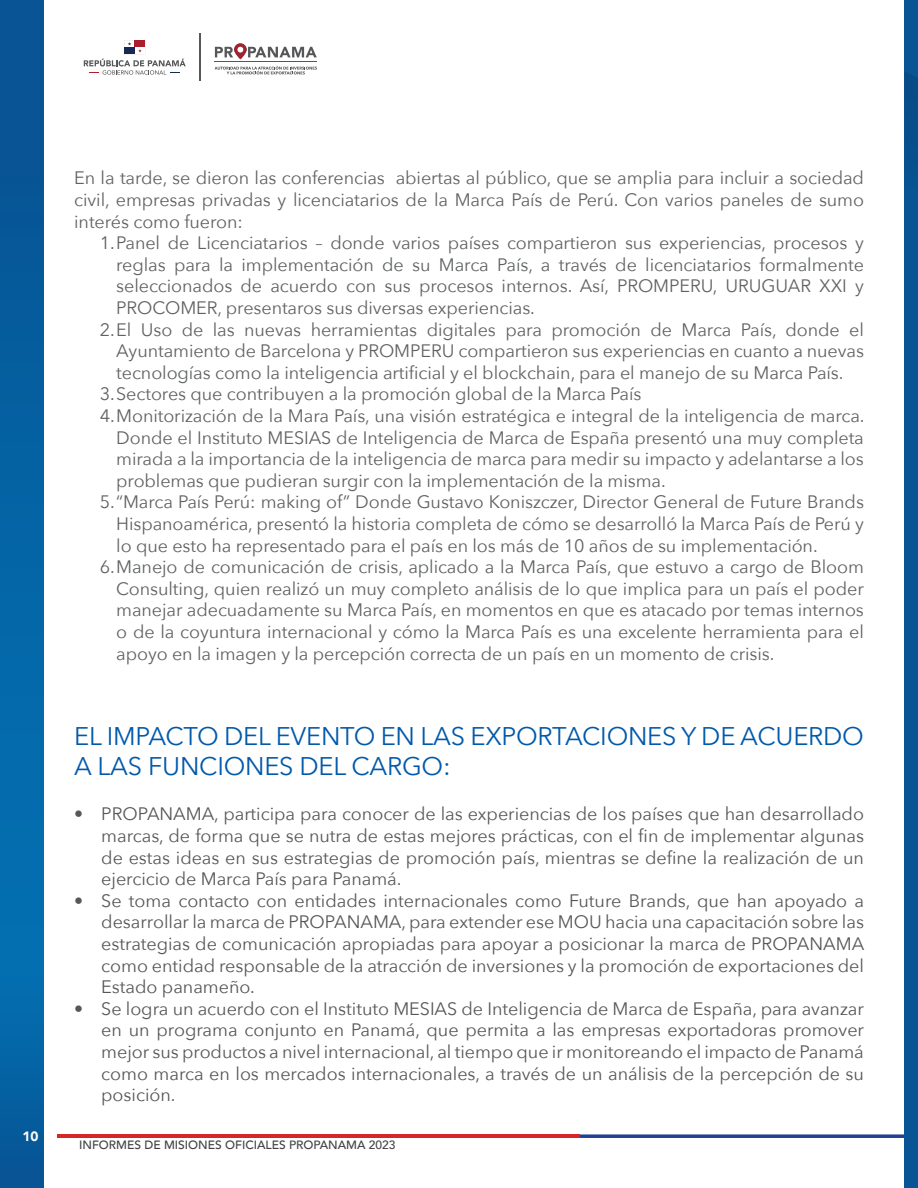
<style>
.page{position:relative;width:918px;height:1188px;background:#fff}
.page>*{position:absolute;margin:0;border:0;box-sizing:border-box;transform-origin:0 0}
.t1{font:25.5px/30.6px "Avenir Next";letter-spacing:-.01em;color:#0059aa}
.t2{font:18px/21.6px "Avenir Next";letter-spacing:-.005em;color:#606262;text-align:justify}
.t3{font:18px/21.6px "Avenir Next";color:#555759;text-align:justify}
.t4{font:900 13.5px "Avenir";color:#fff}
.t5{font:500 12px "Avenir";color:#414042}
</style>
<div class="page">
<svg style="left:0;top:0;width:43px;height:1188px;background:#0461a2"></svg>
<hr style="left:57px;top:1134px;width:522px;height:4px;background:#d62726">
<svg style="left:215px;top:66px;width:102px;height:8px"></svg>
<svg style="left:215px;top:43px;width:102px;height:16px"></svg>
<hr style="left:215px;top:62px;width:102px;height:1px;background:#555759">
<svg style="left:84px;top:40px;width:102px;height:35px"></svg>
<hr style="left:200px;top:34px;width:1px;height:47px;background:#555759">
<div style="left:904px;top:0;width:14px;height:1188px;background:#085494"></div>
<svg style="left:579px;top:1134px;width:325px;height:4px"></svg>
<svg style="left:905px;top:72px;width:13px;height:49px"></svg>
<p class="t4" style="left:22px;top:1125px;width:17px">10</p>
<p class="t2" style="left:74px;top:166px;width:791px">En la tarde, se dieron las conferencias abiertas al público, que se amplia para incluir a sociedad civil, empresas privadas y licenciatarios de la Marca País de Perú. Con varios paneles de sumo interés como fueron:</p>
<p class="t2" style="left:100px;top:231px;width:766px">1.Panel de Licenciatarios – donde varios países compartieron sus experiencias, procesos y</p>
<p class="t2" style="left:116px;top:253px;width:749px">reglas para la implementación de su Marca País, a través de licenciatarios formalmente</p>
<p class="t2" style="left:116px;top:274px;width:749px">seleccionados de acuerdo con sus procesos internos. Así, PROMPERU, URUGUAR XXI y</p>
<p class="t2" style="left:116px;top:296px;width:420px">PROCOMER, presentaros sus diversas experiencias.</p>
<p class="t2" style="left:100px;top:318px;width:766px">2.El Uso de las nuevas herramientas digitales para promoción de Marca País, donde el</p>
<p class="t2" style="left:116px;top:339px;width:749px">Ayuntamiento de Barcelona y PROMPERU compartieron sus experiencias en cuanto a nuevas</p>
<p class="t2" style="left:116px;top:361px;width:729px">tecnologías como la inteligencia artificial y el blockchain, para el manejo de su Marca País.</p>
<p class="t2" style="left:100px;top:382px;width:543px">3.Sectores que contribuyen a la promoción global de la Marca País</p>
<p class="t2" style="left:100px;top:404px;width:766px">4.Monitorización de la Mara País, una visión estratégica e integral de la inteligencia de marca.</p>
<p class="t2" style="left:116px;top:426px;width:749px">Donde el Instituto MESIAS de Inteligencia de Marca de España presentó una muy completa</p>
<p class="t2" style="left:116px;top:447px;width:749px">mirada a la importancia de la inteligencia de marca para medir su impacto y adelantarse a los</p>
<p class="t2" style="left:116px;top:469px;width:551px">problemas que pudieran surgir con la implementación de la misma.</p>
<p class="t2" style="left:100px;top:490px;width:766px">5.“Marca País Perú: making of” Donde Gustavo Koniszczer, Director General de Future Brands</p>
<p class="t2" style="left:116px;top:512px;width:749px">Hispanoamérica, presentó la historia completa de cómo se desarrolló la Marca País de Perú y</p>
<p class="t2" style="left:116px;top:534px;width:703px">lo que esto ha representado para el país en los más de 10 años de su implementación.</p>
<p class="t2" style="left:100px;top:555px;width:766px">6.Manejo de comunicación de crisis, aplicado a la Marca País, que estuvo a cargo de Bloom</p>
<p class="t2" style="left:116px;top:577px;width:749px">Consulting, quien realizó un muy completo análisis de lo que implica para un país el poder</p>
<p class="t2" style="left:116px;top:598px;width:749px">manejar adecuadamente su Marca País, en momentos en que es atacado por temas internos</p>
<p class="t2" style="left:116px;top:620px;width:749px">o de la coyuntura internacional y cómo la Marca País es una excelente herramienta para el</p>
<p class="t2" style="left:116px;top:642px;width:660px">apoyo en la imagen y la percepción correcta de un país en un momento de crisis.</p>
<h1 class="t1" style="left:74px;top:720px;width:791px">EL IMPACTO DEL EVENTO EN LAS EXPORTACIONES Y DE ACUERDO<br>A LAS FUNCIONES DEL CARGO:</h1>
<p class="t3" style="left:101px;top:803px;width:764px;text-indent:-27px">• PROPANAMA, participa para conocer de las experiencias de los países que han desarrollado marcas, de forma que se nutra de estas mejores prácticas, con el fin de implementar algunas de estas ideas en sus estrategias de promoción país, mientras se define la realización de un ejercicio de Marca País para Panamá.</p>
<p class="t3" style="left:101px;top:889px;width:765px;text-indent:-27px">• Se toma contacto con entidades internacionales como Future Brands, que han apoyado a desarrollar la marca de PROPANAMA, para extender ese MOU hacia una capacitación sobre las estrategias de comunicación apropiadas para apoyar a posicionar la marca de PROPANAMA como entidad responsable de la atracción de inversiones y la promoción de exportaciones del Estado panameño.</p>
<p class="t3" style="left:101px;top:997px;width:764px;text-indent:-27px">• Se logra un acuerdo con el Instituto MESIAS de Inteligencia de Marca de España, para avanzar en un programa conjunto en Panamá, que permita a las empresas exportadoras promover mejor sus productos a nivel internacional, al tiempo que ir monitoreando el impacto de Panamá como marca en los mercados internacionales, a través de un análisis de la percepción de su posición.</p>
<p class="t5" style="left:79px;top:1135px;width:318px">INFORMES DE MISIONES OFICIALES PROPANAMA 2023</p>
</div>
